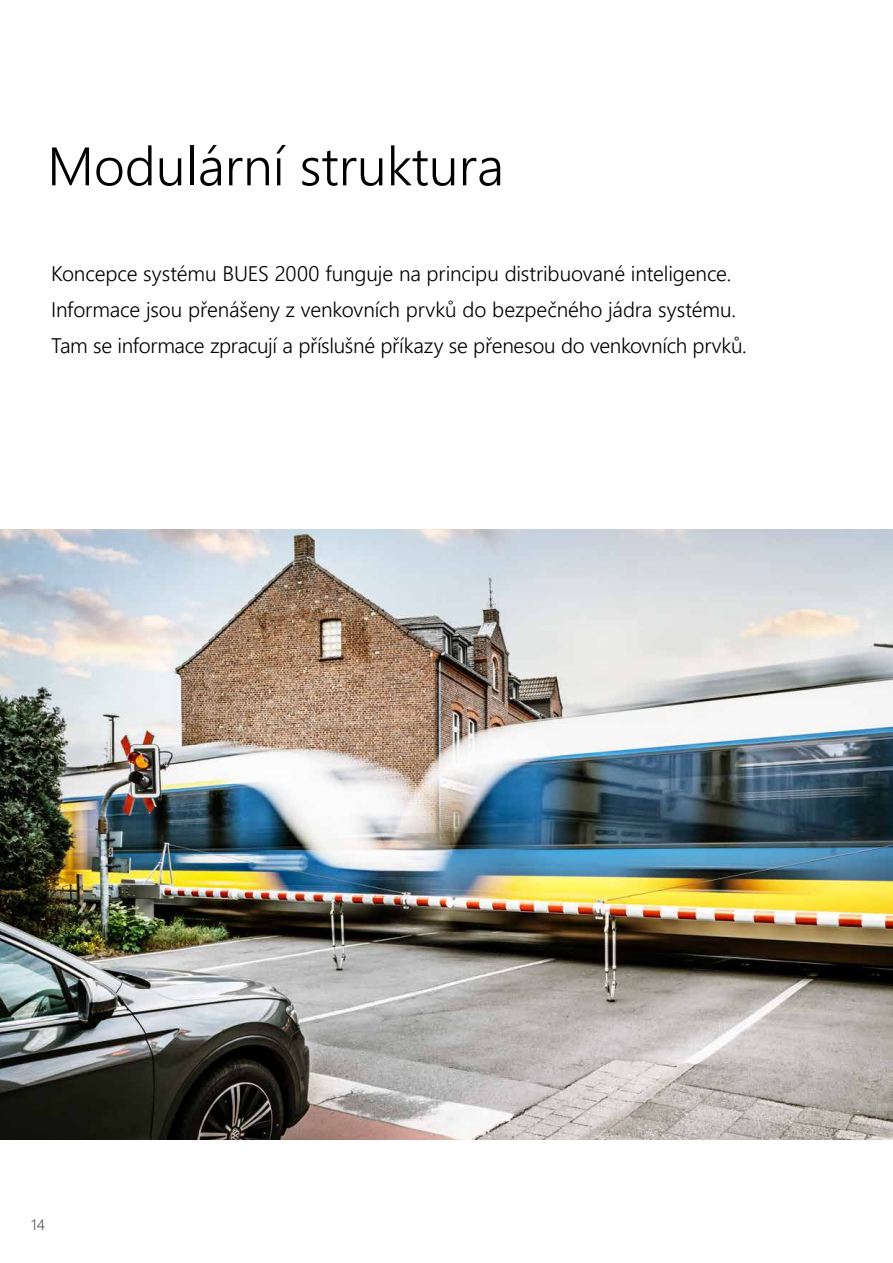
<style>
.page{position:relative;width:893px;height:1263px;background:#fff}
.page>*{position:absolute;margin:0;border:0;box-sizing:border-box;transform-origin:0 0}
.t1{font:300 54px "Segoe UI";color:#000}
.t2{font:300 21px/36px "Segoe UI";letter-spacing:-.01em;color:#000}
.t3{font:300 15px "Segoe UI";color:#575756}
</style>
<div class="page">
<img style="left:0;top:529px;width:893px;height:611px">
<h1 class="t1" style="left:47px;top:115px;width:458px">Modulární struktura</h1>
<p class="t2" style="left:51px;top:254px;width:697px">Koncepce systému BUES 2000 funguje na principu distribuované inteligence.<br>Informace jsou přenášeny z venkovních prvků do bezpečného jádra systému.<br>Tam se informace zpracují a příslušné příkazy se přenesou do venkovních prvků.</p>
<p class="t3" style="left:31px;top:1210px;width:15px">14</p>
</div>
